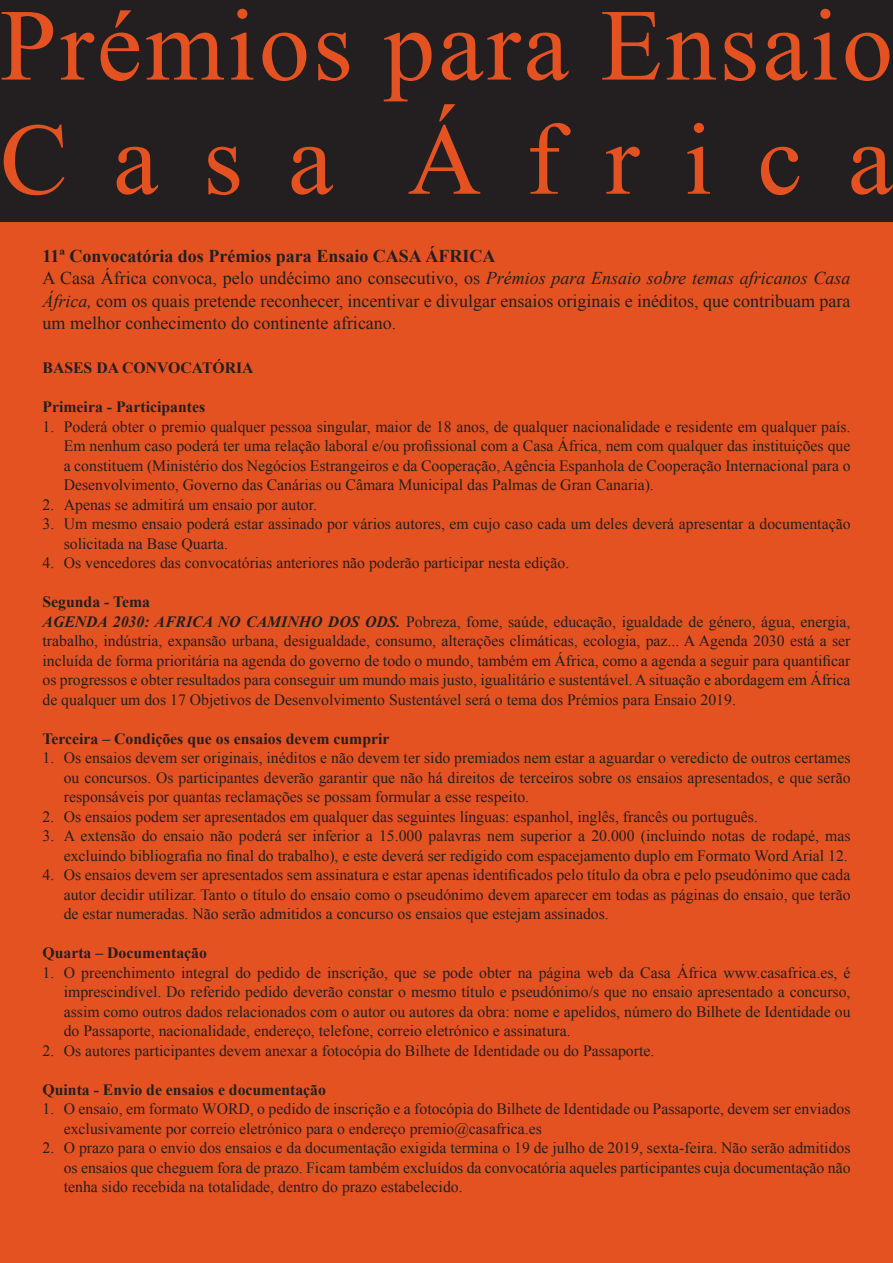
<style>
.page{position:relative;width:893px;height:1263px;background:#e55222}
.page>*{position:absolute;margin:0;border:0;box-sizing:border-box;transform-origin:0 0}
.t1{font:102px/114.1px "Times New Roman";letter-spacing:.03em;color:#e55222}
.t2{font:18px/22.5px "Times New Roman";color:#231f20}
.t3{font:15.75px/19.5px "Times New Roman";color:#231f20;text-align:justify}
.t4{font:700 15.75px "Times New Roman";color:#231f20}
.s1{font-weight:700}
.s2{font-style:italic}
.s3{font-weight:700;font-style:italic}
</style>
<div class="page">
<div style="left:0;top:0;width:893px;height:221px;background:#231f20"></div>
<h1 class="t1" style="left:0;top:-12px;width:894px">Prémios para Ensaio<br>C a s a Á f r i c a</h1>
<p class="t2" style="left:43px;top:244px;width:809px"><span class="s1">11ª Convocatória dos Prémios para Ensaio CASA ÁFRICA<br></span>A Casa África convoca, pelo undécimo ano consecutivo, os <span class="s2">Prémios para Ensaio sobre temas africanos Casa África,</span> com os quais pretende reconhecer, incentivar e divulgar ensaios originais e inéditos, que contribuam para um melhor conhecimento do continente africano.</p>
<p class="t4" style="left:43px;top:359px;width:213px">BASES DA CONVOCATÓRIA</p>
<p class="t4" style="left:43px;top:398px;width:164px">Primeira - Participantes</p>
<p class="t3" style="left:64px;top:416px;width:788px;text-indent:-21px">1. Poderá obter o premio qualquer pessoa singular, maior de 18 anos, de qualquer nacionalidade e residente em qualquer país.<br>Em nenhum caso poderá ter uma relação laboral e/ou profissional com a Casa África, nem com qualquer das instituições que a constituem (Ministério dos Negócios Estrangeiros e da Cooperação, Agência Espanhola de Cooperação Internacional para o Desenvolvimento, Governo das Canárias ou Câmara Municipal das Palmas de Gran Canaria).</p>
<p class="t3" style="left:43px;top:494px;width:276px">2. Apenas se admitirá um ensaio por autor.</p>
<p class="t3" style="left:64px;top:514px;width:788px;text-indent:-21px">3. Um mesmo ensaio poderá estar assinado por vários autores, em cujo caso cada um deles deverá apresentar a documentação solicitada na Base Quarta.</p>
<p class="t3" style="left:43px;top:553px;width:528px">4. Os vencedores das convocatórias anteriores não poderão participar nesta edição.</p>
<p class="t3" style="left:43px;top:592px;width:809px;text-align:left"><span class="s1">Segunda - Tema<br></span><span class="s3">AGENDA 2030: AFRICA NO CAMINHO DOS ODS.</span> Pobreza, fome, saúde, educação, igualdade de género, água, energia, trabalho, indústria, expansão urbana, desigualdade, consumo, alterações climáticas, ecologia, paz... A Agenda 2030 está a ser incluída de forma prioritária na agenda do governo de todo o mundo, também em África, como a agenda a seguir para quantificar os progressos e obter resultados para conseguir um mundo mais justo, igualitário e sustentável. A situação e abordagem em África de qualquer um dos 17 Objetivos de Desenvolvimento Sustentável será o tema dos Prémios para Ensaio 2019.</p>
<p class="t4" style="left:43px;top:729px;width:348px">Terceira – Condições que os ensaios devem cumprir</p>
<p class="t3" style="left:64px;top:748px;width:788px;text-indent:-21px">1. Os ensaios devem ser originais, inéditos e não devem ter sido premiados nem estar a aguardar o veredicto de outros certames ou concursos. Os participantes deverão garantir que não há direitos de terceiros sobre os ensaios apresentados, e que serão responsáveis por quantas reclamações se possam formular a esse respeito.</p>
<p class="t3" style="left:43px;top:806px;width:717px">2. Os ensaios podem ser apresentados em qualquer das seguintes línguas: espanhol, inglês, francês ou português.</p>
<p class="t3" style="left:43px;top:826px;width:809px;text-align:right">3. A extensão do ensaio não poderá ser inferior a 15.000 palavras nem superior a 20.000 (incluindo notas de rodapé, mas excluindo bibliografia no final do trabalho), e este deverá ser redigido com espacejamento duplo em Formato Word Arial 12.</p>
<p class="t3" style="left:64px;top:865px;width:788px;text-indent:-21px">4. Os ensaios devem ser apresentados sem assinatura e estar apenas identificados pelo título da obra e pelo pseudónimo que cada autor decidir utilizar. Tanto o título do ensaio como o pseudónimo devem aparecer em todas as páginas do ensaio, que terão de estar numeradas. Não serão admitidos a concurso os ensaios que estejam assinados.</p>
<p class="t4" style="left:43px;top:944px;width:166px">Quarta – Documentação</p>
<p class="t3" style="left:64px;top:962px;width:788px;text-indent:-21px">1. O preenchimento integral do pedido de inscrição, que se pode obter na página web da Casa África www.casafrica.es, é imprescindível. Do referido pedido deverão constar o mesmo título e pseudónimo/s que no ensaio apresentado a concurso, assim como outros dados relacionados com o autor ou autores da obra: nome e apelidos, número do Bilhete de Identidade ou do Passaporte, nacionalidade, endereço, telefone, correio eletrónico e assinatura.</p>
<p class="t3" style="left:43px;top:1040px;width:613px">2. Os autores participantes devem anexar a fotocópia do Bilhete de Identidade ou do Passaporte.</p>
<p class="t4" style="left:43px;top:1080px;width:285px">Quinta - Envio de ensaios e documentação</p>
<p class="t3" style="left:64px;top:1099px;width:788px;text-indent:-21px">1. O ensaio, em formato WORD, o pedido de inscrição e a fotocópia do Bilhete de Identidade ou Passaporte, devem ser enviados exclusivamente por correio eletrónico para o endereço premio@casafrica.es</p>
<p class="t3" style="left:64px;top:1138px;width:788px;text-indent:-21px">2. O prazo para o envio dos ensaios e da documentação exigida termina o 19 de julho de 2019, sexta-feira. Não serão admitidos os ensaios que cheguem fora de prazo. Ficam também excluídos da convocatória aqueles participantes cuja documentação não tenha sido recebida na totalidade, dentro do prazo estabelecido.</p>
</div>
